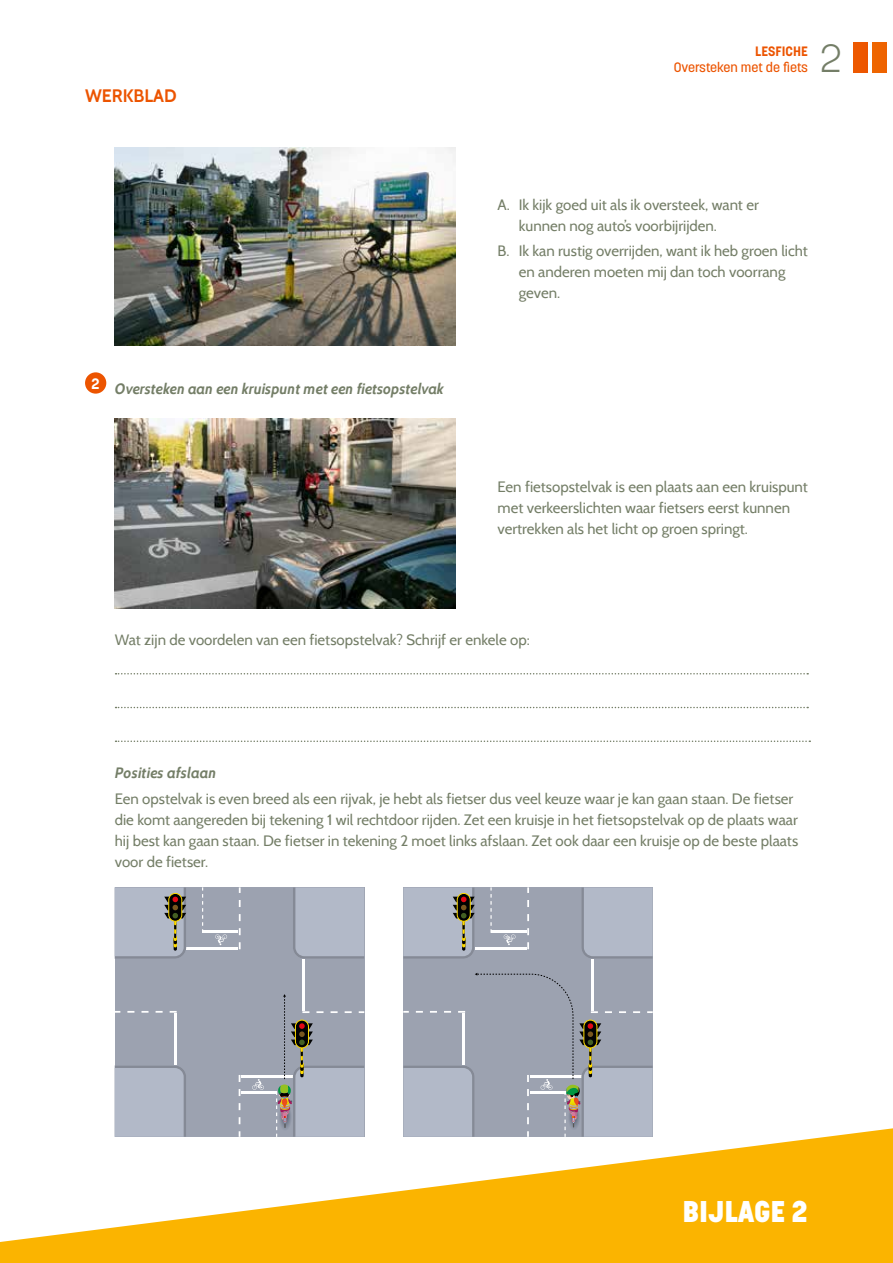
<style>
.page{position:relative;width:893px;height:1263px;background:#fff}
.page>*{position:absolute;margin:0;border:0;box-sizing:border-box;transform-origin:0 0}
.t1{font:300 39px "Korolev";color:#747e67}
.t2{font:800 29.7px "Korolev";color:#fff}
.t3{font:700 18px "Cabin";color:#ec5400}
.t4{font:15px/21px "Cabin";color:#747e67}
.t5{font:italic 700 15px "Cabin";letter-spacing:-.01em;color:#747e67}
.t6{font:500 13.5px "Korolev";color:#ec5400}
.t7{font:700 13.5px "Korolev";color:#ec5400}
</style>
<div class="page">
<div style="left:854px;top:43px;width:13px;height:29px;background:#ed5700"></div>
<div style="left:873px;top:43px;width:13px;height:29px;background:#ee6400"></div>
<svg style="left:0;top:1125px;width:893px;height:138px;fill:#fbb400"></svg>
<img style="left:115px;top:147px;width:340px;height:199px">
<img style="left:115px;top:419px;width:340px;height:189px">
<div style="left:115px;top:887px;width:249px;height:250px;background:#9ca2b0"></div>
<hr style="left:242px;top:1075px;width:51px;height:2px;background:#fff">
<hr style="left:242px;top:1091px;width:35px;height:3px;background:#fff">
<svg style="left:239px;top:1075px;width:1px;height:62px"></svg>
<svg style="left:252px;top:1079px;width:12px;height:11px"></svg>
<hr style="left:186px;top:947px;width:52px;height:2px;background:#fff">
<hr style="left:203px;top:930px;width:35px;height:3px;background:#fff">
<svg style="left:239px;top:887px;width:2px;height:62px"></svg>
<svg style="left:202px;top:887px;width:1px;height:46px"></svg>
<svg style="left:215px;top:934px;width:12px;height:11px"></svg>
<hr style="left:174px;top:1014px;width:3px;height:51px;background:#fff">
<svg style="left:115px;top:1011px;width:62px;height:2px"></svg>
<hr style="left:302px;top:959px;width:3px;height:51px;background:#fff">
<svg style="left:115px;top:1066px;width:71px;height:71px"></svg>
<svg style="left:293px;top:887px;width:71px;height:72px"></svg>
<svg style="left:276px;top:994px;width:88px;height:143px"></svg>
<svg style="left:115px;top:887px;width:71px;height:72px"></svg>
<div style="left:403px;top:887px;width:250px;height:250px;background:#9ca2b0"></div>
<hr style="left:475px;top:947px;width:51px;height:2px;background:#fff">
<hr style="left:491px;top:930px;width:35px;height:3px;background:#fff">
<svg style="left:527px;top:887px;width:2px;height:62px"></svg>
<svg style="left:490px;top:887px;width:2px;height:46px"></svg>
<svg style="left:504px;top:934px;width:12px;height:11px"></svg>
<hr style="left:591px;top:959px;width:2px;height:51px;background:#fff">
<svg style="left:581px;top:887px;width:72px;height:72px"></svg>
<svg style="left:403px;top:973px;width:250px;height:164px"></svg>
<svg style="left:403px;top:887px;width:72px;height:72px"></svg>
<div style="left:85px;top:372px;width:21px;height:22px;background:#ec5400;border-radius:50%"></div>
<svg style="left:116px;top:673px;width:692px;height:1px"></svg>
<svg style="left:116px;top:707px;width:692px;height:1px"></svg>
<svg style="left:116px;top:740px;width:694px;height:2px"></svg>
<p class="t3" style="left:85px;top:85px;width:93px">WERKBLAD</p>
<p class="t5" style="left:91px;top:379px;width:354px"><sup>2</sup> Oversteken aan een kruispunt met een fietsopstelvak</p>
<p class="t7" style="left:755px;top:43px;width:54px">LESFICHE</p>
<p class="t6" style="left:674px;top:59px;width:136px">Oversteken met de fiets</p>
<h1 class="t1" style="left:820px;top:34px;width:24px">2</h1>
<p class="t4" style="left:519px;top:194px;width:242px;text-indent:-21px">A. Ik kijk goed uit als ik oversteek, want er kunnen nog auto’s voorbijrijden.</p>
<p class="t4" style="left:519px;top:240px;width:291px;text-indent:-21px">B. Ik kan rustig overrijden, want ik heb groen licht en anderen moeten mij dan toch voorrang geven.</p>
<p class="t4" style="left:497px;top:476px;width:312px">Een fietsopstelvak is een plaats aan een kruispunt met verkeerslichten waar fietsers eerst kunnen vertrekken als het licht op groen springt.</p>
<p class="t4" style="left:115px;top:629px;width:416px">Wat zijn de voordelen van een fietsopstelvak? Schrijf er enkele op:</p>
<p class="t5" style="left:115px;top:764px;width:103px">Posities afslaan</p>
<p class="t4" style="left:115px;top:788px;width:685px">Een opstelvak is even breed als een rijvak, je hebt als fietser dus veel keuze waar je kan gaan staan. De fietser die komt aangereden bij tekening 1 wil rechtdoor rijden. Zet een kruisje in het fietsopstelvak op de plaats waar hij best kan gaan staan. De fietser in tekening 2 moet links afslaan. Zet ook daar een kruisje op de beste plaats voor de fietser.</p>
<h2 class="t2" style="left:682px;top:1193px;width:127px">BIJLAGE 2</h2>
</div>
